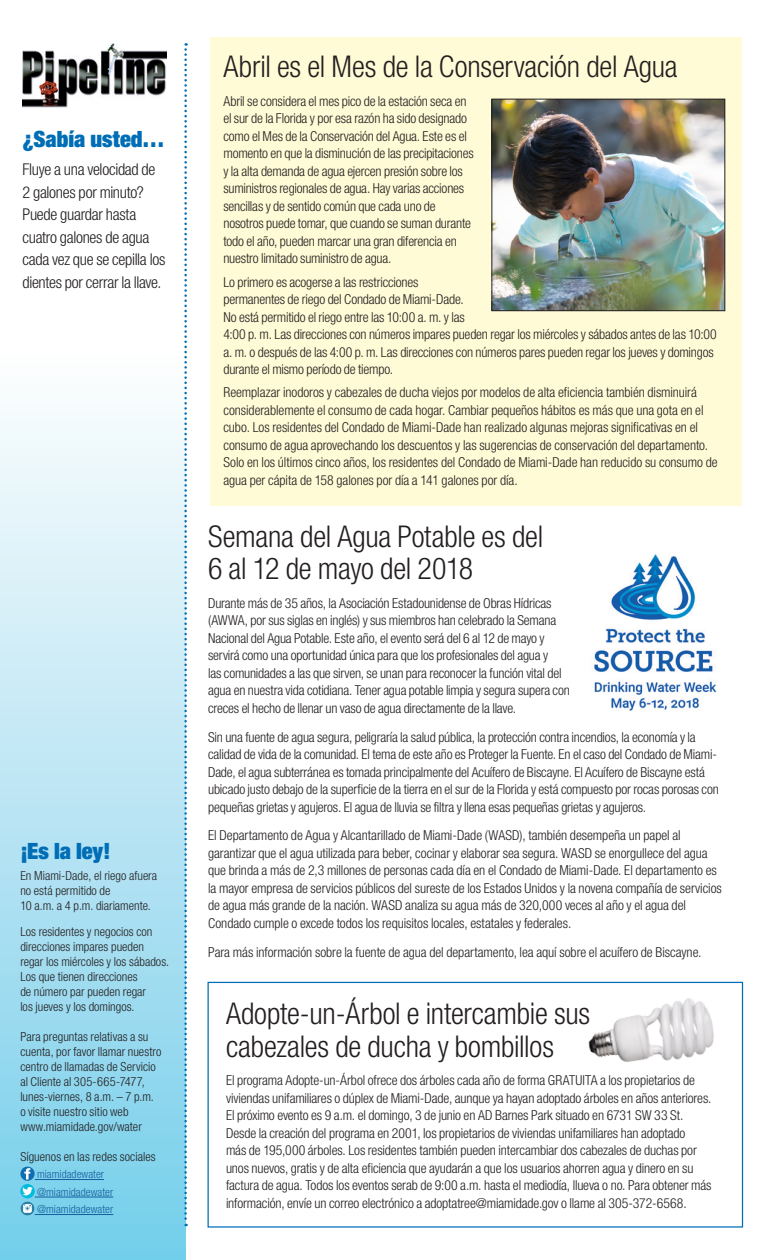
<style>
.page{position:relative;width:765px;height:1260px;background:#fff}
.page>*{position:absolute;margin:0;border:0;box-sizing:border-box;transform-origin:0 0}
.HEDS_BLK_THIN{font:300 condensed 30px/32.5px "Helvetica Neue LT Std";letter-spacing:-.01em;color:#231f20}
.BODY_SANS{font:900 condensed 22.5px "Helvetica Neue LT Std";letter-spacing:.005em;color:#006eb6}
.HED3{font:900 condensed 22.5px "Helvetica Neue LT Std";color:#006eb6}
.BODY_SANS-2{font:300 condensed 16.25px/22.5px "Helvetica Neue LT Std";letter-spacing:-.02em;color:#231f20}
.BODY_SANS-3{font:300 condensed 13.75px/17.5px "Helvetica Neue LT Std";letter-spacing:-.01em;color:#231f20}
.DidYouKnow{font:300 condensed 12.5px/15px "Helvetica Neue LT Std";color:#231f20}
.BODY_SANS-4{font:300 condensed 12.5px/15px "Helvetica Neue LT Std";letter-spacing:.005em;color:#231f20}
.BODY_SANS-5{font:300 condensed 11.25px "Helvetica Neue LT Std";letter-spacing:.005em;color:#175d9e}
</style>
<div class="page">
<div style="left:210px;top:37px;width:532px;height:469px;background:#fffbd6"></div>
<div style="left:0;top:225px;width:186px;height:1035px;background:linear-gradient(to bottom,#fff,#77ceea)"></div>
<svg style="left:184px;top:43px;width:3px;height:1183px"></svg>
<img style="left:22px;top:43px;width:144px;height:65px">
<img style="left:594px;top:554px;width:123px;height:157px">
<img style="left:494px;top:101px;width:229px;height:208px">
<div style="left:492px;top:99px;width:233px;height:212px;border:1px solid #231f20"></div>
<div style="left:208px;top:982px;width:535px;height:246px;border:1px solid #006eb6"></div>
<img style="left:588px;top:998px;width:126px;height:64px">
<hr style="left:35px;top:1179px;width:69px;height:1px;background:#175d9e">
<hr style="left:35px;top:1197px;width:78px;height:1px;background:#175d9e">
<hr style="left:35px;top:1214px;width:78px;height:1px;background:#175d9e">
<svg style="left:20px;top:1166px;width:15px;height:15px"></svg>
<svg style="left:20px;top:1184px;width:15px;height:14px"></svg>
<svg style="left:20px;top:1187px;width:15px;height:29px"></svg>
<p class="BODY_SANS" style="left:22px;top:125px;width:144px">¿Sabía usted…</p>
<p class="BODY_SANS-2" style="left:22px;top:158px;width:144px">Fluye a una velocidad de<br>2 galones por minuto?<br>Puede guardar hasta cuatro galones de agua cada vez que se cepilla los dientes por cerrar la llave.</p>
<p class="HED3" style="left:20px;top:837px;width:92px">¡Es la ley!</p>
<p class="DidYouKnow" style="left:20px;top:868px;width:138px">En Miami-Dade, el riego afuera</p>
<p class="DidYouKnow" style="left:20px;top:883px;width:132px">no está permitido de<br>10 a.m. a 4 p.m. diariamente.</p>
<p class="DidYouKnow" style="left:20px;top:924px;width:134px">Los residentes y negocios con</p>
<p class="DidYouKnow" style="left:20px;top:939px;width:125px">direcciones impares pueden</p>
<p class="DidYouKnow" style="left:20px;top:954px;width:150px">regar los miércoles y los sábados.<br>Los que tienen direcciones<br>de número par pueden regar<br>los jueves y los domingos.</p>
<p class="BODY_SANS-4" style="left:20px;top:1029px;width:143px">Para preguntas relativas a su cuenta, por favor llamar nuestro centro de llamadas de Servicio al Cliente al 305-665-7477, lunes-viernes, 8 a.m. – 7 p.m. o visite nuestro sitio web</p>
<p class="BODY_SANS-4" style="left:20px;top:1119px;width:123px">www.miamidade.gov/water</p>
<p class="BODY_SANS-4" style="left:20px;top:1149px;width:137px">Síguenos en las redes sociales</p>
<p class="BODY_SANS-5" style="left:37px;top:1168px;width:69px">miamidadewater</p>
<p class="BODY_SANS-5" style="left:37px;top:1185px;width:78px">@miamidadewater</p>
<p class="BODY_SANS-5" style="left:37px;top:1203px;width:78px">@miamidadewater</p>
<p class="HEDS_BLK_THIN" style="left:223px;top:50px;width:456px">Abril es el Mes de la Conservación del Agua</p>
<p class="BODY_SANS-3" style="left:223px;top:92px;width:252px">Abril se considera el mes pico de la estación seca en el sur de la Florida y por esa razón ha sido designado como el Mes de la Conservación del Agua. Este es el momento en que la disminución de las precipitaciones y la alta demanda de agua ejercen presión sobre los suministros regionales de agua. Hay varias acciones sencillas y de sentido común que cada uno de nosotros puede tomar, que cuando se suman durante todo el año, pueden marcar una gran diferencia en nuestro limitado suministro de agua.</p>
<p class="BODY_SANS-3" style="left:223px;top:273px;width:495px">Lo primero es acogerse a las restricciones<br>permanentes de riego del Condado de Miami-Dade.<br>No está permitido el riego entre las 10:00 a. m. y las<br>4:00 p. m. Las direcciones con números impares pueden regar los miércoles y sábados antes de las 10:00 a. m. o después de las 4:00 p. m. Las direcciones con números pares pueden regar los jueves y domingos durante el mismo período de tiempo.</p>
<p class="BODY_SANS-3" style="left:223px;top:383px;width:496px">Reemplazar inodoros y cabezales de ducha viejos por modelos de alta eficiencia también disminuirá considerablemente el consumo de cada hogar. Cambiar pequeños hábitos es más que una gota en el cubo. Los residentes del Condado de Miami-Dade han realizado algunas mejoras significativas en el consumo de agua aprovechando los descuentos y las sugerencias de conservación del departamento.<br>Solo en los últimos cinco años, los residentes del Condado de Miami-Dade han reducido su consumo de agua per cápita de 158 galones por día a 141 galones por día.</p>
<p class="HEDS_BLK_THIN" style="left:208px;top:520px;width:337px">Semana del Agua Potable es del<br>6 al 12 de mayo del 2018</p>
<p class="BODY_SANS-3" style="left:208px;top:594px;width:363px">Durante más de 35 años, la Asociación Estadounidense de Obras Hídricas (AWWA, por sus siglas en inglés) y sus miembros han celebrado la Semana Nacional del Agua Potable. Este año, el evento será del 6 al 12 de mayo y servirá como una oportunidad única para que los profesionales del agua y<br>las comunidades a las que sirven, se unan para reconocer la función vital del agua en nuestra vida cotidiana. Tener agua potable limpia y segura supera con creces el hecho de llenar un vaso de agua directamente de la llave.</p>
<p class="BODY_SANS-3" style="left:208px;top:728px;width:512px">Sin una fuente de agua segura, peligraría la salud pública, la protección contra incendios, la economía y la calidad de vida de la comunidad. El tema de este año es Proteger la Fuente. En el caso del Condado de Miami-Dade, el agua subterránea es tomada principalmente del Acuífero de Biscayne. El Acuífero de Biscayne está ubicado justo debajo de la superficie de la tierra en el sur de la Florida y está compuesto por rocas porosas con pequeñas grietas y agujeros. El agua de lluvia se filtra y llena esas pequeñas grietas y agujeros.</p>
<p class="BODY_SANS-3" style="left:208px;top:827px;width:515px">El Departamento de Agua y Alcantarillado de Miami-Dade (WASD), también desempeña un papel al garantizar que el agua utilizada para beber, cocinar y elaborar sea segura. WASD se enorgullece del agua que brinda a más de 2,3 millones de personas cada día en el Condado de Miami-Dade. El departamento es la mayor empresa de servicios públicos del sureste de los Estados Unidos y la novena compañía de servicios de agua más grande de la nación. WASD analiza su agua más de 320,000 veces al año y el agua del Condado cumple o excede todos los requisitos locales, estatales y federales.</p>
<p class="BODY_SANS-3" style="left:208px;top:943px;width:495px">Para más información sobre la fuente de agua del departamento, lea aquí sobre el acuífero de Biscayne.</p>
<p class="HEDS_BLK_THIN" style="left:226px;top:997px;width:366px">Adopte-un-Árbol e intercambie sus cabezales de ducha y bombillos</p>
<p class="BODY_SANS-3" style="left:226px;top:1072px;width:487px">El programa Adopte-un-Árbol ofrece dos árboles cada año de forma GRATUITA a los propietarios de viviendas unifamiliares o dúplex de Miami-Dade, aunque ya hayan adoptado árboles en años anteriores.<br>El próximo evento es 9 a.m. el domingo, 3 de junio en AD Barnes Park situado en 6731 SW 33 St.<br>Desde la creación del programa en 2001, los propietarios de viviendas unifamiliares han adoptado<br>más de 195,000 árboles. Los residentes también pueden intercambiar dos cabezales de duchas por unos nuevos, gratis y de alta eficiencia que ayudarán a que los usuarios ahorren agua y dinero en su factura de agua. Todos los eventos serab de 9:00 a.m. hasta el mediodía, llueva o no. Para obtener más información, envíe un correo electrónico a adoptatree@miamidade.gov o llame al 305-372-6568.</p>
</div>
